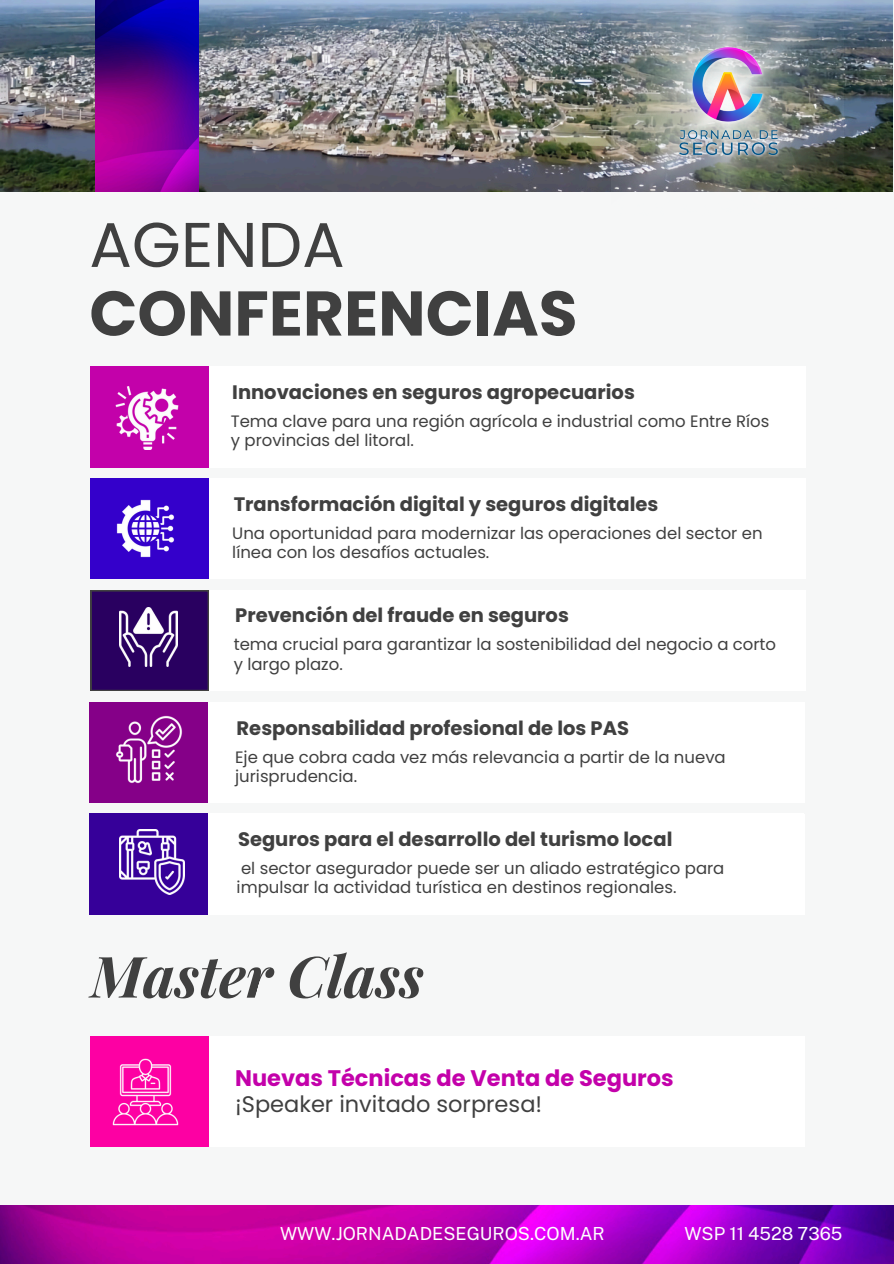
<style>
.page{position:relative;width:894px;height:1264px;background:#fff}
.page>*{position:absolute;margin:0;border:0;box-sizing:border-box;transform-origin:0 0}
.t1{font:700 63px/68.7px "Poppins";color:#404040}
.t2{font:italic 700 57px "Playfair Display";color:#404040}
.t3{font:700 22.5px/25.8px "Poppins";color:#c301aa}
.t4{font:700 19.5px "Poppins";color:#404040}
.t5{font:18px "Public Sans";color:#fff}
.t6{font:16.5px/19.2px "Poppins";color:#404040}
.s1{font-weight:400}
.s2{font-weight:400;color:#404040}
</style>
<div class="page">
<div style="left:0;top:0;width:893px;height:1263px;background:#f6f7f7"></div>
<div style="left:91px;top:1036px;width:118px;height:110px;background:#fd00a3"></div>
<div style="left:91px;top:367px;width:118px;height:100px;background:#c301aa"></div>
<div style="left:91px;top:479px;width:118px;height:100px;background:#3400cb"></div>
<svg style="left:91px;top:590px;width:118px;height:100px;background:#2a035e"></svg>
<img style="left:0;top:0;width:892px;height:192px">
<div style="left:89px;top:702px;width:118px;height:100px;background:#850088"></div>
<div style="left:89px;top:813px;width:118px;height:101px;background:#360099"></div>
<img style="left:0;top:1205px;width:892px;height:58px">
<img style="left:116px;top:386px;width:63px;height:63px">
<img style="left:116px;top:499px;width:58px;height:59px">
<img style="left:119px;top:608px;width:59px;height:58px">
<img style="left:115px;top:715px;width:68px;height:68px">
<img style="left:119px;top:829px;width:65px;height:65px">
<img style="left:112px;top:1058px;width:66px;height:66px">
<img style="left:96px;top:0;width:102px;height:192px">
<img style="left:611px;top:0;width:231px;height:192px">
<img style="left:664px;top:33px;width:124px;height:141px">
<p class="t1" style="left:89px;top:210px;width:489px"><span class="s1">AGENDA<br></span>CONFERENCIAS</p>
<p class="t4" style="left:232px;top:378px;width:404px">Innovaciones en seguros agropecuarios</p>
<p class="t6" style="left:231px;top:411px;width:540px">Tema clave para una región agrícola e industrial como Entre Ríos y provincias del litoral.</p>
<h1 class="t4" style="left:234px;top:490px;width:426px">Transformación digital y seguros digitales</h1>
<p class="t6" style="left:232px;top:523px;width:531px">Una oportunidad para modernizar las operaciones del sector en línea con los desafíos actuales.</p>
<h5 class="t4" style="left:235px;top:602px;width:335px">Prevención del fraude en seguros</h5>
<p class="t6" style="left:234px;top:635px;width:544px">tema crucial para garantizar la sostenibilidad del negocio a corto y largo plazo.</p>
<p class="t4" style="left:236px;top:714px;width:394px">Responsabilidad profesional de los PAS</p>
<h5 class="t6" style="left:235px;top:747px;width:492px">Eje que cobra cada vez más relevancia a partir de la nueva jurisprudencia.</h5>
<p class="t4" style="left:238px;top:825px;width:436px">Seguros para el desarrollo del turismo local</p>
<p class="t6" style="left:236px;top:858px;width:489px">el sector asegurador puede ser un aliado estratégico para impulsar la actividad turística en destinos regionales.</p>
<p class="t2" style="left:91px;top:936px;width:334px">Master Class</p>
<h5 class="t3" style="left:235px;top:1065px;width:440px">Nuevas Técnicas de Venta de Seguros <span class="s2">¡Speaker invitado sorpresa!</span></h5>
<p class="t5" style="left:280px;top:1223px;width:326px">WWW.JORNADADESEGUROS.COM.AR</p>
<p class="t5" style="left:684px;top:1223px;width:159px">WSP 11 4528 7365</p>
</div>
